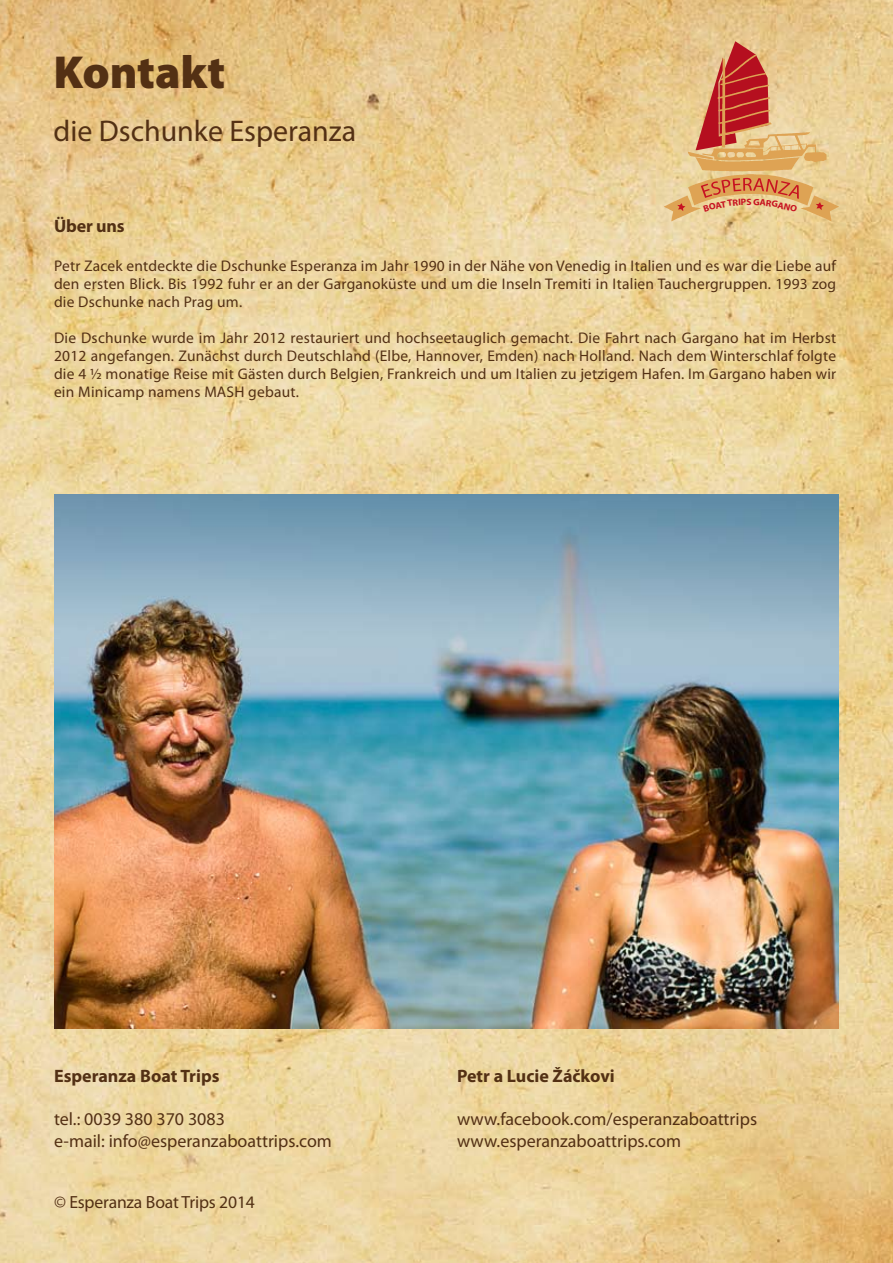
<style>
.page{position:relative;width:893px;height:1263px;background:#fff}
.page>*{position:absolute;margin:0;border:0;box-sizing:border-box;transform-origin:0 0}
.t1{font:900 46.5px "Myriad Pro";color:#533014}
.t2{font:30px "Myriad Pro";color:#533014}
.t3{font:18px/21.6px "Myriad Pro";color:#533014}
.t4{font:700 18px "Myriad Pro";color:#533014}
.t5{font:17.7px "Myriad Pro";letter-spacing:-.01em;color:#533014}
.t6{font:15.45px/18px "Myriad Pro";letter-spacing:.015em;color:#533014;text-align:justify}
.t7{font:700 9.15px "Myriad Pro";color:#c71221;scale:1.04 1}
</style>
<div class="page">
<img style="left:1px;top:0;width:892px;height:1263px">
<img style="left:54px;top:494px;width:785px;height:534px">
<svg style="left:664px;top:41px;width:175px;height:180px;background:#e0aa79"></svg>
<h1 class="t1" style="left:54px;top:41px;width:173px">Kontakt</h1>
<h2 class="t2" style="left:54px;top:113px;width:304px">die Dschunke Esperanza</h2>
<p class="t4" style="left:54px;top:214px;width:72px">Über uns</p>
<p class="t7" style="left:746px;top:196px;width:7px">S</p>
<p class="t6" style="left:54px;top:257px;width:784px">Petr Zacek entdeckte die Dschunke Esperanza im Jahr 1990 in der Nähe von Venedig in Italien und es war die Liebe auf den ersten Blick. Bis 1992 fuhr er an der Garganoküste und um die Inseln Tremiti in Italien Tauchergruppen. 1993 zog die Dschunke nach Prag um.</p>
<p class="t6" style="left:54px;top:329px;width:784px">Die Dschunke wurde im Jahr 2012 restauriert und hochseetauglich gemacht. Die Fahrt nach Gargano hat im Herbst 2012 angefangen. Zunächst durch Deutschland (Elbe, Hannover, Emden) nach Holland. Nach dem Winterschlaf folgte die 4 ½ monatige Reise mit Gästen durch Belgien, Frankreich und um Italien zu jetzigem Hafen. Im Gargano haben wir ein Minicamp namens MASH gebaut.</p>
<p class="t4" style="left:54px;top:1064px;width:167px">Esperanza Boat Trips</p>
<p class="t3" style="left:54px;top:1108px;width:279px">tel.: 0039 380 370 3083<br>e-mail: info@esperanzaboattrips.com</p>
<p class="t5" style="left:54px;top:1191px;width:202px">© Esperanza Boat Trips 2014</p>
<p class="t4" style="left:457px;top:1064px;width:159px">Petr a Lucie Žáčkovi</p>
<p class="t3" style="left:457px;top:1108px;width:301px">www.facebook.com/esperanzaboattrips www.esperanzaboattrips.com</p>
</div>
